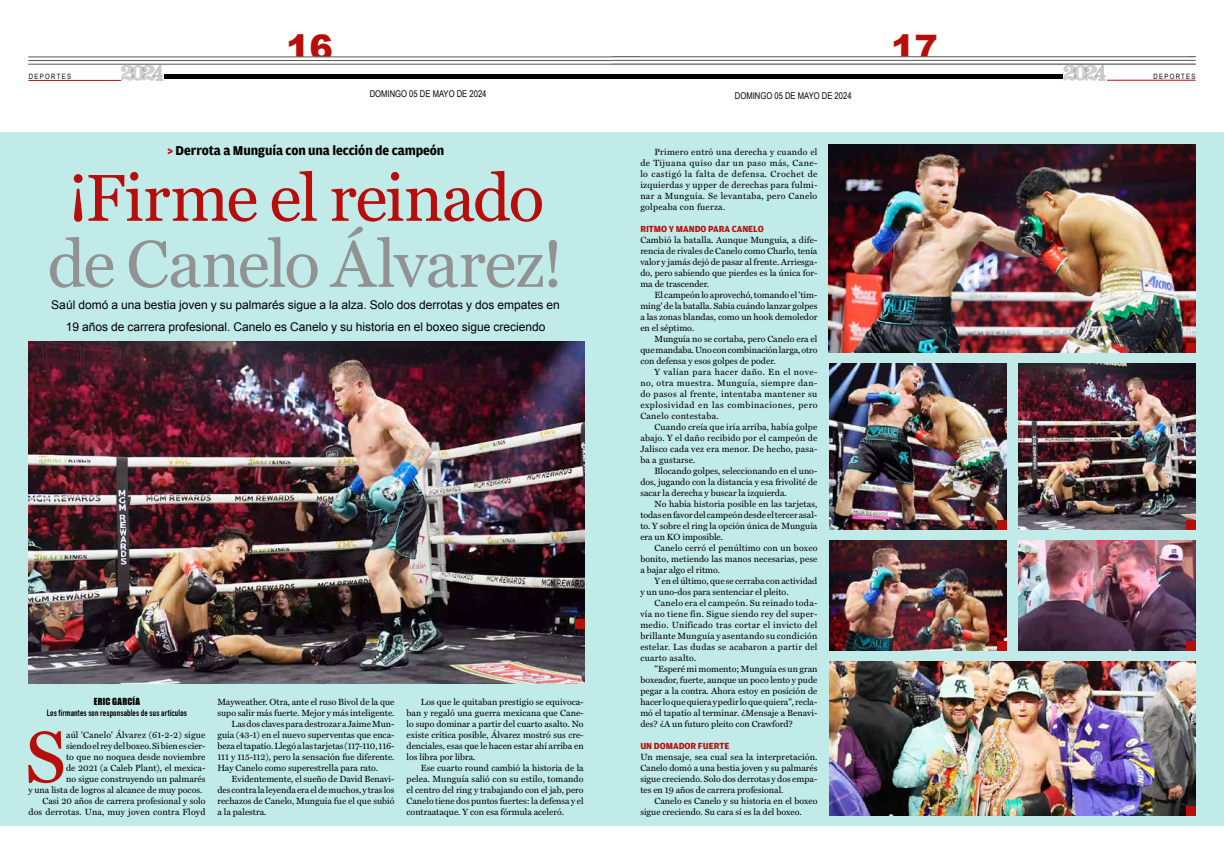
<style>
.page{position:relative;width:1224px;height:851px;background:#fff}
.page>*{position:absolute;margin:0;border:0;box-sizing:border-box;transform-origin:0 0}
.t1{font:73.4px "Miller Text";color:#b70e0c}
.t2{font:66px "Georgia";letter-spacing:-.02em;color:#929292}
.t3{font:66px "Georgia";letter-spacing:-.02em;color:#b70e0c}
.t4{font:900 35.1px "Arial";color:#b70e0c}
.t5{font:700 13.6px "Amplitude";letter-spacing:-.005em;color:#000}
.t6{font:12px/22px "Arial";color:#000;text-align:center}
.t7{font:700 9.4px "Amplitude";color:#b70e0c}
.t8{font:9.3px "Arial Narrow";color:#000}
.t9{font:9px/11px "Miller Text";color:#000;text-align:justify}
.t10{font:700 9px "DIN Condensed";letter-spacing:.015em;color:#000}
.t11{font:9px "Miller Text";letter-spacing:.02em;color:#000}
.t12{font:9px "Impact";letter-spacing:.025em;color:#000}
.t13{font:7.3px "Arial Narrow";letter-spacing:.18em;color:#000}
.s1{color:#b70e0c}
</style>
<div class="page">
<svg style="left:612px;top:59px;width:584px;height:5px"></svg>
<hr style="left:612px;top:57px;width:584px;height:1px;background:#575756">
<hr style="left:612px;top:60px;width:584px;height:1px;background:#575756">
<hr style="left:612px;top:64px;width:584px;height:1px;background:#575756">
<hr style="left:28px;top:57px;width:584px;height:1px;background:#575756">
<hr style="left:28px;top:60px;width:584px;height:1px;background:#575756">
<hr style="left:28px;top:64px;width:584px;height:1px;background:#575756">
<div style="left:0;top:133px;width:1224px;height:693px;background:#c1ebe9"></div>
<img style="left:829px;top:144px;width:367px;height:209px">
<img style="left:830px;top:364px;width:177px;height:165px">
<img style="left:830px;top:540px;width:177px;height:110px">
<img style="left:830px;top:661px;width:366px;height:154px">
<img style="left:1019px;top:540px;width:177px;height:110px">
<img style="left:1019px;top:364px;width:177px;height:165px">
<hr style="left:1107px;top:80px;width:89px;height:1px;background:#b70e0c">
<svg style="left:1063px;top:64px;width:43px;height:17px"></svg>
<div style="left:164px;top:74px;width:448px;height:5px;background:#000"></div>
<hr style="left:28px;top:80px;width:93px;height:1px;background:#b70e0c">
<svg style="left:121px;top:64px;width:43px;height:17px"></svg>
<div style="left:612px;top:74px;width:451px;height:5px;background:#000"></div>
<img style="left:28px;top:342px;width:557px;height:341px">
<div style="left:575px;top:619px;width:9px;height:9px;background:#b70e0c"></div>
<div style="left:1187px;top:344px;width:9px;height:9px;background:#b70e0c"></div>
<div style="left:998px;top:520px;width:9px;height:9px;background:#b70e0c"></div>
<div style="left:1187px;top:520px;width:9px;height:9px;background:#b70e0c"></div>
<div style="left:1187px;top:641px;width:9px;height:9px;background:#b70e0c"></div>
<div style="left:1187px;top:806px;width:9px;height:9px;background:#b70e0c"></div>
<div style="left:998px;top:641px;width:9px;height:9px;background:#b70e0c"></div>
<h3 class="t4" style="left:286px;top:22px;width:48px">16</h3>
<h3 class="t4" style="left:891px;top:22px;width:48px">17</h3>
<p class="t13" style="left:29px;top:71px;width:44px">DEPORTES</p>
<p class="t13" style="left:1153px;top:71px;width:44px">DEPORTES</p>
<p class="t8" style="left:370px;top:87px;width:118px">DOMINGO 05 DE MAYO DE 2024</p>
<p class="t8" style="left:735px;top:89px;width:118px">DOMINGO 05 DE MAYO DE 2024</p>
<h3 class="t5" style="left:168px;top:143px;width:278px"><span class="s1">&gt;</span> Derrota a Munguía con una lección de campeón</h3>
<h2 class="t3" style="left:67px;top:150px;width:479px">¡Firme el reinado</h2>
<h2 class="t2" style="left:48px;top:216px;width:518px">de Canelo Álvarez!</h2>
<h3 class="t6" style="left:51px;top:294px;width:510px">Saúl domó a una bestia joven y su palmarés sigue a la alza. Solo dos derrotas y dos empates en<br>19 años de carrera profesional. Canelo es Canelo y su historia en el boxeo sigue creciendo</h3>
<p class="t12" style="left:94px;top:694px;width:48px">ERIC GARCÍA</p>
<p class="t10" style="left:47px;top:706px;width:142px">Los firmantes son responsables de sus artículos</p>
<h1 class="t1" style="left:25px;top:713px;width:43px">S</h1>
<p class="t9" style="left:66px;top:729px;width:141px">aúl 'Canelo' Álvarez (61-2-2) sigue</p>
<p class="t9" style="left:66px;top:740px;width:141px">siendo el rey del boxeo. Si bien es cier-</p>
<p class="t9" style="left:66px;top:751px;width:141px">to que no noquea desde noviembre</p>
<p class="t9" style="left:66px;top:762px;width:141px">de 2021 (a Caleb Plant), el mexica-</p>
<p class="t9" style="left:66px;top:773px;width:141px">no sigue construyendo un palmarés</p>
<p class="t9" style="left:28px;top:784px;width:176px">y una lista de logros al alcance de muy pocos.</p>
<p class="t9" style="left:43px;top:795px;width:164px">Casi 20 años de carrera profesional y solo</p>
<p class="t11" style="left:28px;top:806px;width:179px">dos derrotas. Una, muy joven contra Floyd</p>
<p class="t9" style="left:217px;top:696px;width:179px">Mayweather. Otra, ante el ruso Bivol de la que</p>
<p class="t9" style="left:217px;top:707px;width:179px">supo salir más fuerte. Mejor y más inteligente.</p>
<p class="t9" style="left:232px;top:718px;width:164px">Las dos claves para destrozar a Jaime Mun-</p>
<p class="t9" style="left:217px;top:729px;width:179px">guía (43-1) en el nuevo superventas que enca-</p>
<p class="t9" style="left:217px;top:740px;width:179px">beza el tapatío. Llegó a las tarjetas (117-110, 116-</p>
<p class="t9" style="left:217px;top:751px;width:179px">111 y 115-112), pero la sensación fue diferente.</p>
<p class="t9" style="left:217px;top:762px;width:162px">Hay Canelo como superestrella para rato.</p>
<p class="t9" style="left:232px;top:773px;width:164px">Evidentemente, el sueño de David Benavi-</p>
<p class="t9" style="left:217px;top:784px;width:179px">des contra la leyenda era el de muchos, y tras los</p>
<p class="t9" style="left:217px;top:795px;width:179px">rechazos de Canelo, Munguía fue el que subió</p>
<p class="t9" style="left:217px;top:806px;width:50px">a la palestra.</p>
<p class="t9" style="left:407px;top:696px;width:179px;text-indent:14px">Los que le quitaban prestigio se equivoca&shy;ban y regaló una guerra mexicana que Cane&shy;lo supo dominar a partir del cuarto asalto. No existe crítica posible, Álvarez mostró sus cre&shy;denciales, esas que le hacen estar ahí arriba en los libra por libra.</p>
<p class="t9" style="left:407px;top:762px;width:179px;text-indent:14px">Ese cuarto round cambió la historia de la pelea. Munguía salió con su estilo, tomando el centro del ring y trabajando con el jab, pero Canelo tiene dos puntos fuertes: la defensa y el contraataque. Y con esa fórmula aceleró.</p>
<p class="t9" style="left:640px;top:146px;width:179px;text-indent:14px">Primero entró una derecha y cuando el de Tijuana quiso dar un paso más, Cane&shy;lo castigó la falta de defensa. Crochet de izquierdas y upper de derechas para fulmi&shy;nar a Munguía. Se levantaba, pero Canelo golpeaba con fuerza.</p>
<p class="t7" style="left:640px;top:223px;width:125px">RITMO Y MANDO PARA CANELO</p>
<p class="t9" style="left:640px;top:234px;width:179px">Cambió la batalla. Aunque Munguía, a dife&shy;rencia de rivales de Canelo como Charlo, tenía valor y jamás dejó de pasar al frente. Arriesga&shy;do, pero sabiendo que pierdes es la única for&shy;ma de trascender.</p>
<p class="t9" style="left:640px;top:289px;width:179px;text-indent:14px">El campeón lo aprovechó, tomando el 'tim&shy;ming' de la batalla. Sabía cuándo lanzar golpes a las zonas blandas, como un hook demoledor en el séptimo.</p>
<p class="t9" style="left:640px;top:333px;width:179px;text-indent:14px">Munguía no se cortaba, pero Canelo era el que mandaba. Uno con combinación larga, otro con defensa y esos golpes de poder.</p>
<p class="t9" style="left:640px;top:366px;width:179px;text-indent:14px">Y valían para hacer daño. En el nove&shy;no, otra muestra. Munguía, siempre dan&shy;do pasos al frente, intentaba mantener su explosividad en las combinaciones, pero Canelo contestaba.</p>
<p class="t9" style="left:640px;top:421px;width:179px;text-indent:14px">Cuando creía que iría arriba, había golpe abajo. Y el daño recibido por el campeón de Jalisco cada vez era menor. De hecho, pasa&shy;ba a gustarse.</p>
<p class="t9" style="left:640px;top:465px;width:179px;text-indent:14px">Blocando golpes, seleccionando en el uno&shy;dos, jugando con la distancia y esa frivolité de sacar la derecha y buscar la izquierda.</p>
<p class="t9" style="left:640px;top:498px;width:179px;text-indent:14px">No había historia posible en las tarjetas, todas en favor del campeón desde el tercer asal&shy;to. Y sobre el ring la opción única de Munguía era un KO imposible.</p>
<p class="t9" style="left:640px;top:542px;width:179px;text-indent:14px">Canelo cerró el penúltimo con un boxeo bonito, metiendo las manos necesarias, pese a bajar algo el ritmo.</p>
<p class="t9" style="left:640px;top:575px;width:179px;text-indent:14px">Y en el último, que se cerraba con actividad y un uno-dos para sentenciar el pleito.</p>
<p class="t9" style="left:640px;top:597px;width:179px;text-indent:14px">Canelo era el campeón. Su reinado toda&shy;vía no tiene fin. Sigue siendo rey del super&shy;medio. Unificado tras cortar el invicto del brillante Munguía y asentando su condición estelar. Las dudas se acabaron a partir del cuarto asalto.</p>
<p class="t9" style="left:640px;top:663px;width:179px;text-indent:14px">"Esperé mi momento; Munguía es un gran boxeador, fuerte, aunque un poco lento y pude pegar a la contra. Ahora estoy en posición de hacer lo que quiera y pedir lo que quiera", recla&shy;mó el tapatío al terminar. ¿Mensaje a Benavi&shy;des? ¿A un futuro pleito con Crawford?</p>
<p class="t7" style="left:640px;top:740px;width:91px">UN DOMADOR FUERTE</p>
<p class="t9" style="left:640px;top:751px;width:179px">Un mensaje, sea cual sea la interpretación.<br>Canelo domó a una bestia joven y su palmarés sigue creciendo. Solo dos derrotas y dos empa&shy;tes en 19 años de carrera profesional.</p>
<p class="t9" style="left:640px;top:795px;width:179px;text-indent:14px">Canelo es Canelo y su historia en el boxeo sigue creciendo. Su cara sí es la del boxeo.</p>
</div>
